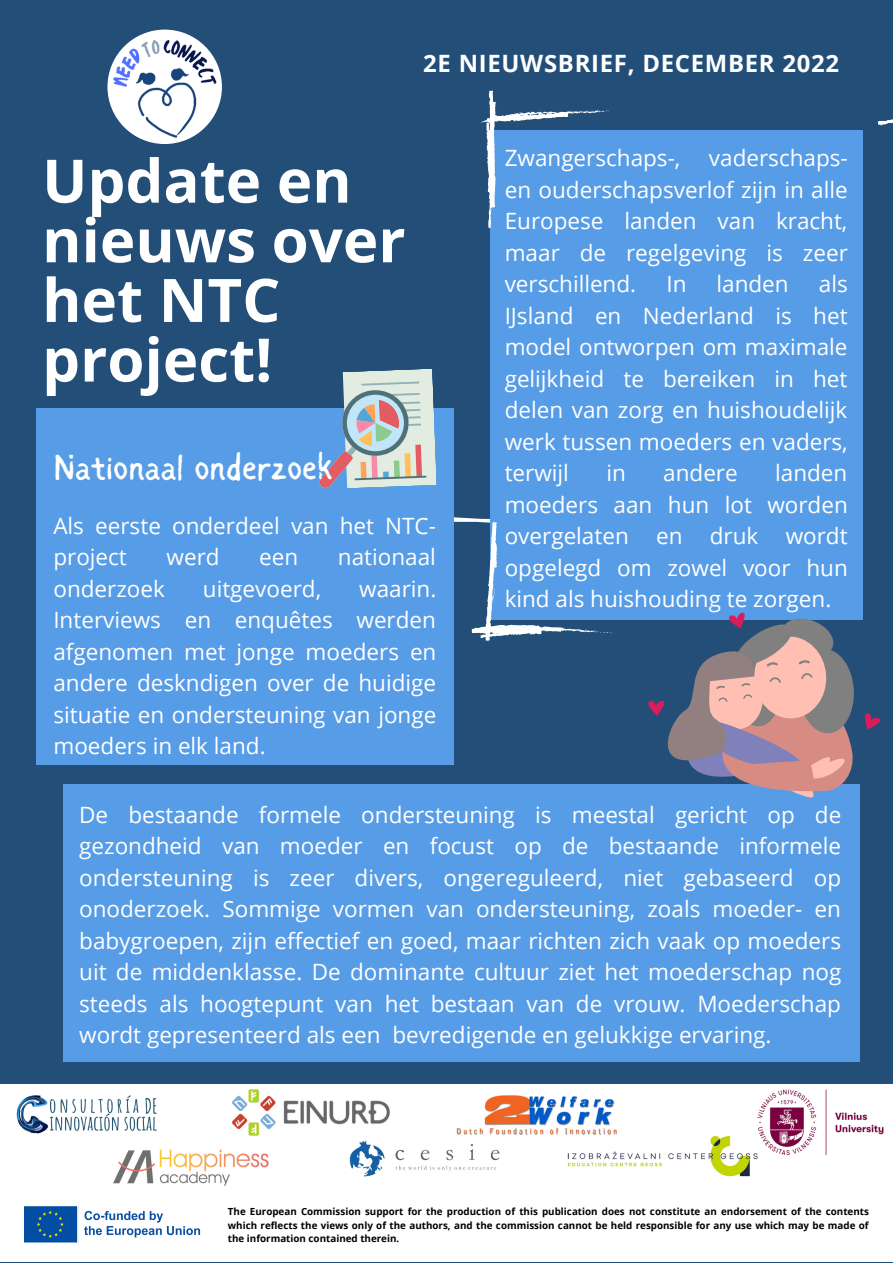
<style>
.page{position:relative;width:893px;height:1263px;background:#224e78}
.page>*{position:absolute;margin:0;border:0;box-sizing:border-box;transform-origin:0 0}
.t1{font:700 60px/59.6px "Open Sans";color:#fff}
.t2{font:36px "Sigher";color:#fff}
.t3{font:700 23.85px "Open Sans";letter-spacing:.03em;color:#fff}
.t4{font:22.5px/31.5px "Open Sans";color:#fff;text-align:justify}
.t5{font:700 9.82px/13.5px "Open Sans";color:#000;text-align:justify}
</style>
<div class="page">
<div style="left:64px;top:785px;width:796px;height:277px;background:#579ce6"></div>
<div style="left:36px;top:408px;width:417px;height:356px;background:#579ce6"></div>
<img style="left:107px;top:29px;width:115px;height:115px">
<div style="left:0;top:1084px;width:893px;height:95px;background:#fff"></div>
<div style="left:0;top:1174px;width:893px;height:88px;background:#fff"></div>
<img style="left:25px;top:1205px;width:176px;height:39px">
<img style="left:233px;top:1089px;width:157px;height:47px">
<img style="left:567px;top:1136px;width:183px;height:41px">
<img style="left:738px;top:1089px;width:146px;height:85px">
<img style="left:341px;top:1132px;width:159px;height:45px">
<img style="left:113px;top:1149px;width:156px;height:37px">
<img style="left:16px;top:1095px;width:141px;height:39px">
<img style="left:446px;top:1095px;width:185px;height:46px">
<svg style="left:472px;top:91px;width:421px;height:550px;fill:#579ce6"></svg>
<svg style="left:864px;top:713px;width:16px;height:16px"></svg>
<svg style="left:643px;top:612px;width:212px;height:185px"></svg>
<svg style="left:319px;top:369px;width:324px;height:190px"></svg>
<p class="t3" style="left:423px;top:47px;width:417px">2E NIEUWSBRIEF, DECEMBER 2022</p>
<h1 class="t1" style="left:42px;top:150px;width:365px">Update en nieuws over het NTC project!</h1>
<h2 class="t2" style="left:53px;top:453px;width:280px">Nationaal onderzoek</h2>
<p class="t4" style="left:53px;top:509px;width:384px">Als eerste onderdeel van het NTC&shy;project</p>
<p class="t4" style="left:167px;top:541px;width:55px">werd</p>
<p class="t4" style="left:259px;top:541px;width:41px">een</p>
<p class="t4" style="left:338px;top:541px;width:99px">nationaal</p>
<p class="t4" style="left:53px;top:572px;width:113px">onderzoek</p>
<p class="t4" style="left:203px;top:572px;width:120px">uitgevoerd,</p>
<p class="t4" style="left:53px;top:572px;width:384px;text-indent:306px">waarin.<br>Interviews en enquêtes werden afgenomen met jonge moeders en andere deskndigen over de huidige situatie en ondersteuning van jonge moeders in elk land.</p>
<p class="t4" style="left:505px;top:142px;width:345px;text-indent:204px">vaderschaps&shy;en ouderschapsverlof zijn in alle Europese landen van kracht, maar de regelgeving is zeer verschillend.</p>
<p class="t4" style="left:505px;top:142px;width:177px">Zwangerschaps-,</p>
<p class="t4" style="left:505px;top:268px;width:345px;text-indent:314px">als IJsland en Nederland is het model ontworpen om maximale gelijkheid te bereiken in het delen van zorg en huishoudelijk werk tussen moeders en vaders, terwijl</p>
<p class="t4" style="left:666px;top:268px;width:22px">In</p>
<p class="t4" style="left:716px;top:268px;width:74px">landen</p>
<p class="t4" style="left:505px;top:457px;width:345px;text-indent:270px">landen moeders aan hun lot worden overgelaten en druk wordt opgelegd om zowel voor hun kind als huishouding te zorgen.</p>
<p class="t4" style="left:606px;top:457px;width:21px">in</p>
<p class="t4" style="left:663px;top:457px;width:76px">andere</p>
<p class="t4" style="left:79px;top:798px;width:763px">De bestaande formele ondersteuning is meestal gericht op de gezondheid van moeder en focust op de bestaande informele ondersteuning is zeer divers, ongereguleerd, niet gebaseerd op onoderzoek. Sommige vormen van ondersteuning, zoals moeder- en babygroepen, zijn effectief en goed, maar richten zich vaak op moeders uit de middenklasse. De dominante cultuur ziet het moederschap nog steeds als hoogtepunt van het bestaan van de vrouw. Moederschap wordt gepresenteerd als een bevredigende en gelukkige ervaring.</p>
<p class="t5" style="left:228px;top:1204px;width:642px">The European Commission support for the production of this publication does not constitute an endorsement of the contents which reflects the views only of the authors, and the commission cannot be held responsible for any use which may be made of the information contained therein.</p>
</div>
